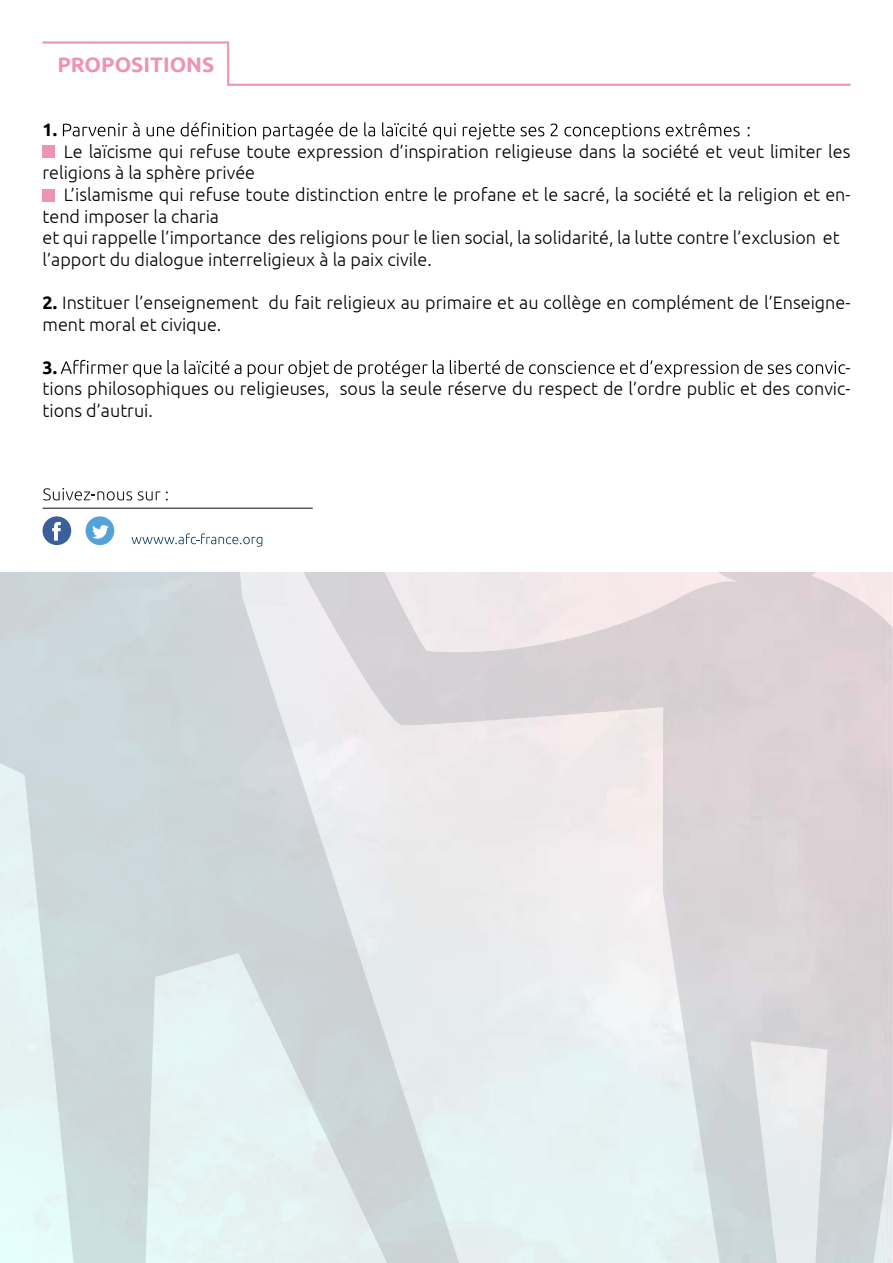
<style>
.page{position:relative;width:893px;height:1263px;background:#fff}
.page>*{position:absolute;margin:0;border:0;box-sizing:border-box;transform-origin:0 0}
.t1{font:700 21px "Ubuntu";color:#ef94ae}
.t2{font:300 18px/21.6px "Ubuntu";color:#000}
.t3{font:700 18px "Ubuntu";color:#000}
.s1{font-weight:700}
</style>
<div class="page">
<img style="left:689px;top:1062px;width:204px;height:201px">
<img style="left:315px;top:1113px;width:144px;height:150px">
<img style="left:0;top:572px;width:402px;height:34px">
<img style="left:262px;top:961px;width:149px;height:153px">
<img style="left:322px;top:606px;width:46px;height:78px">
<img style="left:28px;top:808px;width:333px;height:154px">
<img style="left:0;top:656px;width:311px;height:153px">
<img style="left:43px;top:961px;width:220px;height:52px">
<img style="left:52px;top:1012px;width:102px;height:251px">
<img style="left:48px;top:1012px;width:4px;height:41px">
<svg style="left:42px;top:41px;width:809px;height:45px"></svg>
<svg style="left:63px;top:122px;width:687px;height:18px"></svg>
<svg style="left:61px;top:360px;width:784px;height:17px"></svg>
<svg style="left:132px;top:533px;width:130px;height:14px"></svg>
<svg style="left:43px;top:488px;width:89px;height:12px"></svg>
<svg style="left:138px;top:491px;width:22px;height:9px"></svg>
<svg style="left:43px;top:516px;width:28px;height:29px"></svg>
<svg style="left:86px;top:516px;width:28px;height:29px"></svg>
<hr style="left:43px;top:508px;width:270px;height:1px;background:#1c1c1c">
<div style="left:43px;top:145px;width:12px;height:13px;background:#ef94ae"></div>
<div style="left:43px;top:189px;width:12px;height:12px;background:#ef94ae"></div>
<p class="t1" style="left:57px;top:52px;width:158px">PROPOSITIONS</p>
<p class="t3" style="left:43px;top:119px;width:16px">1.</p>
<p class="t2" style="left:64px;top:140px;width:788px">Le laïcisme qui refuse toute expression d’inspiration religieuse dans la société et veut limiter les</p>
<p class="t2" style="left:43px;top:162px;width:214px">religions à la sphère privée</p>
<p class="t2" style="left:64px;top:183px;width:788px">L’islamisme qui refuse toute distinction entre le profane et le sacré, la société et la religion et en-</p>
<p class="t2" style="left:43px;top:205px;width:178px">tend imposer la charia</p>
<p class="t2" style="left:43px;top:227px;width:799px">et qui rappelle l’importance des religions pour le lien social, la solidarité, la lutte contre l’exclusion et</p>
<p class="t2" style="left:43px;top:248px;width:391px">l’apport du dialogue interreligieux à la paix civile.</p>
<p class="t2" style="left:43px;top:291px;width:809px"><span class="s1">2.</span> Instituer l’enseignement du fait religieux au primaire et au collège en complément de l’Enseigne&shy;ment moral et civique.</p>
<p class="t3" style="left:43px;top:356px;width:16px">3.</p>
<p class="t2" style="left:43px;top:356px;width:809px;text-align:justify;text-indent:803px">- tions philosophiques ou religieuses, sous la seule réserve du respect de l’ordre public et des convic&shy;tions d’autrui.</p>
</div>
